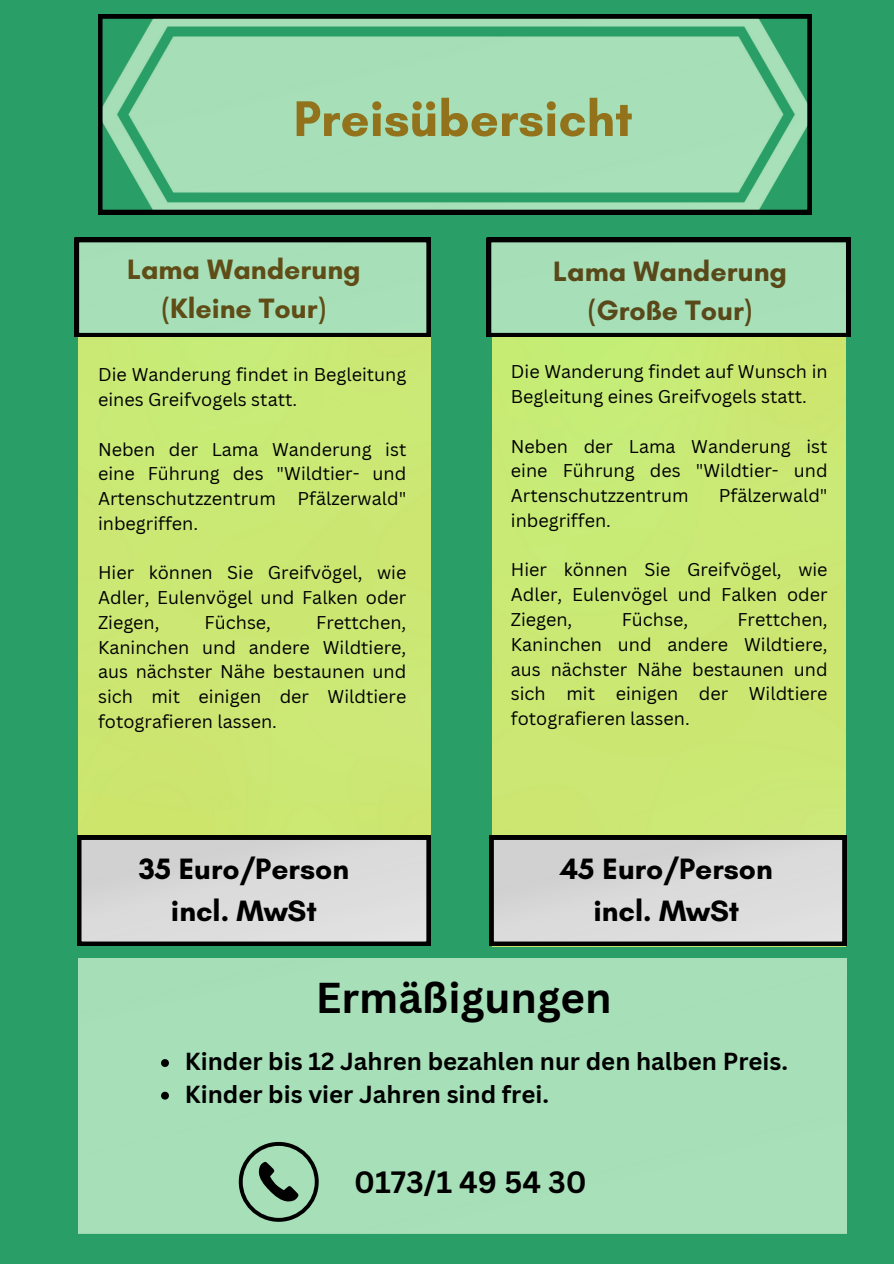
<style>
.page{position:relative;width:894px;height:1264px;background:#fff}
.page>*{position:absolute;margin:0;border:0;box-sizing:border-box;transform-origin:0 0}
.t1{font:700 51px "Glacial Indifference";color:#92721b}
.t2{font:700 42px "Canva Sans";color:#000}
.t3{font:700 30px/41.7px "Glacial Indifference";color:#000;text-align:center}
.t4{font:700 30px "Canva Sans";color:#000}
.t5{font:700 28.5px/39.3px "Glacial Indifference";color:#604c16;text-align:center}
.t6{font:700 28.5px/39.3px "Glacial Indifference";color:#594819;text-align:center}
.t7{font:700 24px "Canva Sans";color:#000}
.t8{font:18px/24.8px "Canva Sans";color:#000;text-align:justify}
</style>
<div class="page">
<div style="left:0;top:0;width:893px;height:1263px;background:#299f67"></div>
<div style="left:78px;top:337px;width:352px;height:498px;background:#cbe873"></div>
<div style="left:492px;top:337px;width:353px;height:609px;background:#cbe874"></div>
<svg style="left:75px;top:238px;width:355px;height:99px;background:#95c8a4"></svg>
<svg style="left:77px;top:835px;width:353px;height:110px;background:#c4c4c4"></svg>
<svg style="left:486px;top:238px;width:364px;height:99px;background:#94c7a3"></svg>
<svg style="left:489px;top:835px;width:357px;height:110px;background:#c2c2c2"></svg>
<svg style="left:98px;top:14px;width:713px;height:200px"></svg>
<div style="left:78px;top:958px;width:767px;height:275px;background:#a7e0b8"></div>
<svg style="left:239px;top:1141px;width:79px;height:80px;background:#7eaa8b"></svg>
<svg style="left:161px;top:1059px;width:8px;height:7px"></svg>
<svg style="left:161px;top:1091px;width:8px;height:8px"></svg>
<p class="t1" style="left:293px;top:87px;width:340px">Preisübersicht</p>
<h3 class="t5" style="left:127px;top:249px;width:235px">Lama Wanderung (Kleine Tour)</h3>
<p class="t8" style="left:98px;top:362px;width:310px">Die Wanderung findet in Begleitung eines Greifvogels statt.</p>
<h3 class="t8" style="left:98px;top:436px;width:310px">Neben der Lama Wanderung ist eine Führung des "Wildtier- und Artenschutzzentrum Pfälzerwald" inbegriffen.</h3>
<p class="t8" style="left:98px;top:560px;width:310px">Hier können Sie Greifvögel, wie Adler, Eulenvögel und Falken oder Ziegen,</p>
<p class="t8" style="left:98px;top:609px;width:310px;text-indent:218px">Frettchen, Kaninchen und andere Wildtiere, aus nächster Nähe bestaunen und sich mit einigen der Wildtiere fotografieren lassen.</p>
<p class="t8" style="left:204px;top:609px;width:68px">Füchse,</p>
<p class="t3" style="left:139px;top:848px;width:212px">35 Euro/Person incl. MwSt</p>
<p class="t6" style="left:553px;top:251px;width:235px">Lama Wanderung (Große Tour)</p>
<p class="t8" style="left:510px;top:359px;width:318px">Die Wanderung findet auf Wunsch in<br>Begleitung eines Greifvogels statt.</p>
<p class="t8" style="left:510px;top:433px;width:318px">Neben der Lama Wanderung ist eine Führung des "Wildtier- und Artenschutzzentrum</p>
<p class="t8" style="left:718px;top:483px;width:110px">Pfälzerwald"</p>
<p class="t8" style="left:510px;top:507px;width:102px">inbegriffen.</p>
<h3 class="t8" style="left:510px;top:557px;width:318px">Hier können Sie Greifvögel, wie Adler, Eulenvögel und Falken oder Ziegen,</h3>
<h3 class="t8" style="left:510px;top:606px;width:318px;text-indent:226px">Frettchen, Kaninchen und andere Wildtiere, aus nächster Nähe bestaunen und sich mit einigen der Wildtiere fotografieren lassen.</h3>
<h3 class="t8" style="left:621px;top:606px;width:68px">Füchse,</h3>
<p class="t3" style="left:560px;top:848px;width:214px">45 Euro/Person incl. MwSt</p>
<p class="t2" style="left:315px;top:967px;width:297px">Ermäßigungen</p>
<p class="t7" style="left:185px;top:1044px;width:604px">Kinder bis 12 Jahren bezahlen nur den halben Preis.</p>
<p class="t7" style="left:185px;top:1077px;width:365px">Kinder bis vier Jahren sind frei.</p>
<h3 class="t4" style="left:354px;top:1160px;width:234px">0173/1 49 54 30</h3>
</div>
